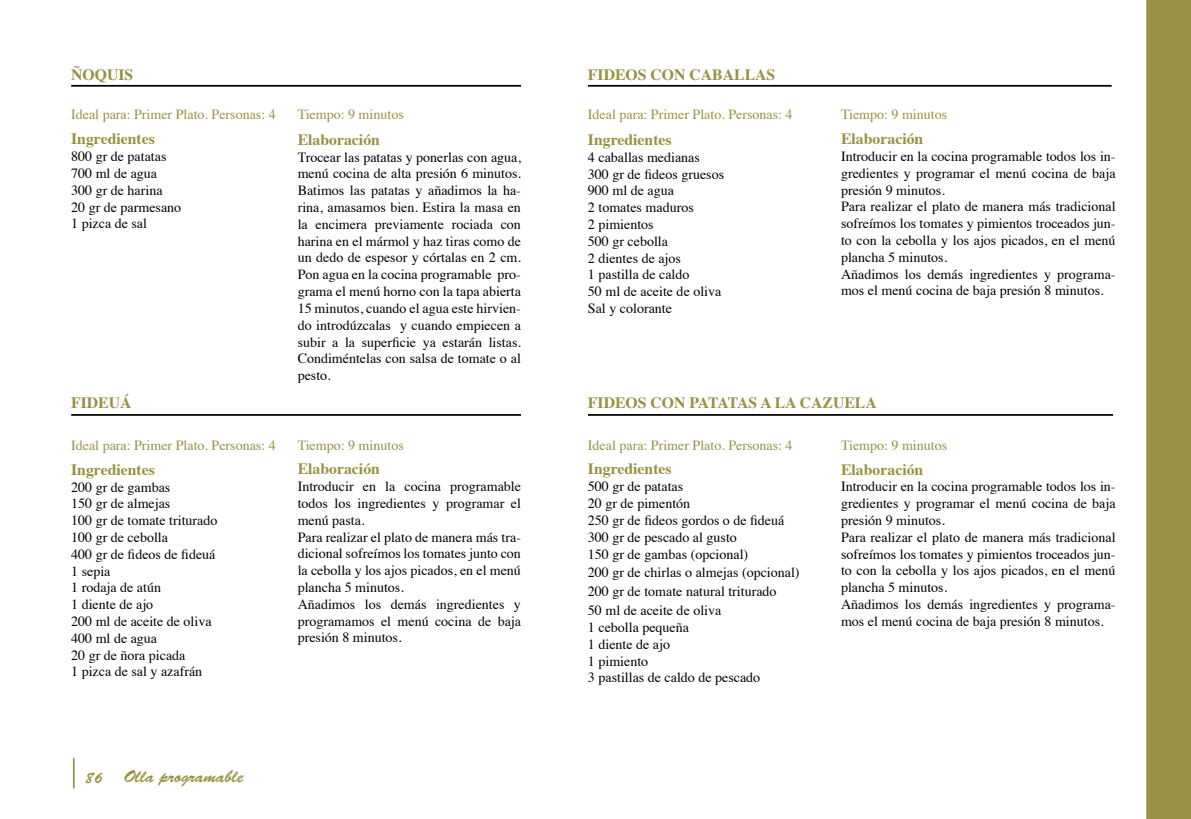
<style>
.page{position:relative;width:1191px;height:819px;background:#fff}
.page>*{position:absolute;margin:0;border:0;box-sizing:border-box;transform-origin:0 0}
.t1{font:17.5px "Brush Script Std";color:#989141}
.t2{font:700 15.75px "Times";color:#989141}
.t3{font:14px/16.8px "Times";color:#000}
.t4{font:14px "Times";color:#989141}
.s1{font-size:15.75px}
</style>
<div class="page">
<svg style="left:1146px;top:0;width:45px;height:819px;background:#9e984d"></svg>
<hr style="left:73px;top:758px;width:2px;height:30px;background:#989141">
<hr style="left:71px;top:85px;width:450px;height:2px;background:#000">
<hr style="left:588px;top:85px;width:523px;height:2px;background:#000">
<hr style="left:588px;top:414px;width:525px;height:2px;background:#000">
<hr style="left:71px;top:414px;width:450px;height:2px;background:#000">
<p class="t2" style="left:71px;top:59px;width:64px">ÑOQUIS</p>
<p class="t2" style="left:588px;top:60px;width:189px">FIDEOS CON CABALLAS</p>
<p class="t4" style="left:71px;top:102px;width:206px">Ideal para: Primer Plato. Personas: 4</p>
<p class="t2" style="left:71px;top:124px;width:85px">Ingredientes</p>
<p class="t3" style="left:71px;top:147px;width:112px">800 gr de patatas<br>700 ml de agua<br>300 gr de harina<br>20 gr de parmesano<br>1 pizca de sal</p>
<p class="t4" style="left:298px;top:101px;width:108px">Tiempo: 9 minutos</p>
<p class="t2" style="left:298px;top:124px;width:84px">Elaboración</p>
<p class="t3" style="left:298px;top:147px;width:225px;text-align:justify">Trocear las patatas y ponerlas con agua, menú cocina de alta presión 6 minutos.<br>Batimos las patatas y añadimos la ha&shy;rina, amasamos bien. Estira la masa en la encimera previamente rociada con harina en el mármol y haz tiras como de un dedo de espesor y córtalas en 2 cm.<br>Pon agua en la cocina programable pro&shy;grama el menú horno con la tapa abierta 15 minutos, cuando el agua este hirvien&shy;do introdúzcalas y cuando empiecen a subir a la superficie ya estarán listas.<br>Condiméntelas con salsa de tomate o al pesto.</p>
<p class="t4" style="left:588px;top:101px;width:206px">Ideal para: Primer Plato. Personas: 4</p>
<p class="t2" style="left:588px;top:124px;width:85px">Ingredientes</p>
<p class="t3" style="left:588px;top:147px;width:138px">4 caballas medianas<br>300 gr de fideos gruesos<br>900 ml de agua<br>2 tomates maduros<br>2 pimientos<br>500 gr cebolla<br>2 dientes de ajos<br>1 pastilla de caldo<br>50 ml de aceite de oliva<br>Sal y colorante</p>
<p class="t4" style="left:841px;top:101px;width:108px">Tiempo: 9 minutos</p>
<p class="t2" style="left:841px;top:124px;width:84px">Elaboración</p>
<p class="t3" style="left:841px;top:147px;width:276px">Introducir en la cocina programable todos los in&shy;gredientes y programar el menú cocina de baja presión 9 minutos.<br>Para realizar el plato de manera más tradicional sofreímos los tomates y pimientos troceados jun&shy;to con la cebolla y los ajos picados, en el menú plancha 5 minutos.<br>Añadimos los demás ingredientes y programa&shy;mos el menú cocina de baja presión 8 minutos.</p>
<p class="t2" style="left:71px;top:387px;width:62px">FIDEUÁ</p>
<p class="t2" style="left:588px;top:387px;width:290px">FIDEOS CON PATATAS A LA CAZUELA</p>
<p class="t4" style="left:71px;top:432px;width:206px">Ideal para: Primer Plato. Personas: 4</p>
<p class="t2" style="left:71px;top:454px;width:85px">Ingredientes</p>
<p class="t3" style="left:71px;top:477px;width:148px">200 gr de gambas<br>150 gr de almejas<br>100 gr de tomate triturado<br>100 gr de cebolla<br>400 gr de fideos de fideuá<br>1 sepia<br>1 rodaja de atún<br>1 diente de ajo<br>200 ml de aceite de oliva<br>400 ml de agua<br>20 gr de ñora picada<br>1 pizca de sal y azafrán</p>
<p class="t4" style="left:298px;top:432px;width:108px">Tiempo: 9 minutos</p>
<p class="t2" style="left:298px;top:454px;width:84px">Elaboración</p>
<p class="t3" style="left:298px;top:477px;width:225px">Introducir en la cocina programable todos los ingredientes y programar el menú pasta.<br>Para realizar el plato de manera más tra&shy;dicional sofreímos los tomates junto con la cebolla y los ajos picados, en el menú plancha 5 minutos.<br>Añadimos los demás ingredientes y programamos el menú cocina de baja presión 8 minutos.</p>
<p class="t4" style="left:588px;top:432px;width:206px">Ideal para: Primer Plato. Personas: 4</p>
<p class="t2" style="left:588px;top:454px;width:85px">Ingredientes</p>
<p class="t3" style="left:588px;top:477px;width:198px">500 gr de patatas<br>20 gr de pimentón<br>250 gr de fideos gordos o de fideuá<br>300 gr de pescado al gusto<br>150 gr de gambas (opcional)</p>
<p class="t3" style="left:588px;top:562px;width:213px;line-height:18.9px">200 gr de chirlas o almejas (opcional)<br>200 gr de tomate natural triturado<br>50 ml de aceite de oliva</p>
<p class="t3" style="left:588px;top:617px;width:174px">1 cebolla pequeña<br>1 diente de ajo<br>1 pimiento<br>3 pastillas de caldo de pescado</p>
<p class="t4" style="left:841px;top:432px;width:108px">Tiempo: 9 minutos</p>
<p class="t2" style="left:841px;top:454px;width:84px">Elaboración</p>
<p class="t3" style="left:841px;top:477px;width:276px">Introducir en la cocina programable todos los in&shy;gredientes y programar el menú cocina de baja presión 9 minutos.<br>Para realizar el plato de manera más tradicional sofreímos los tomates y pimientos troceados jun&shy;to con la cebolla y los ajos picados, en el menú plancha 5 minutos.<br>Añadimos los demás ingredientes y programa&shy;mos el menú cocina de baja presión 8 minutos.</p>
<p class="t1" style="left:85px;top:766px;width:160px"><span class="s1">86</span> Olla programable</p>
</div>
